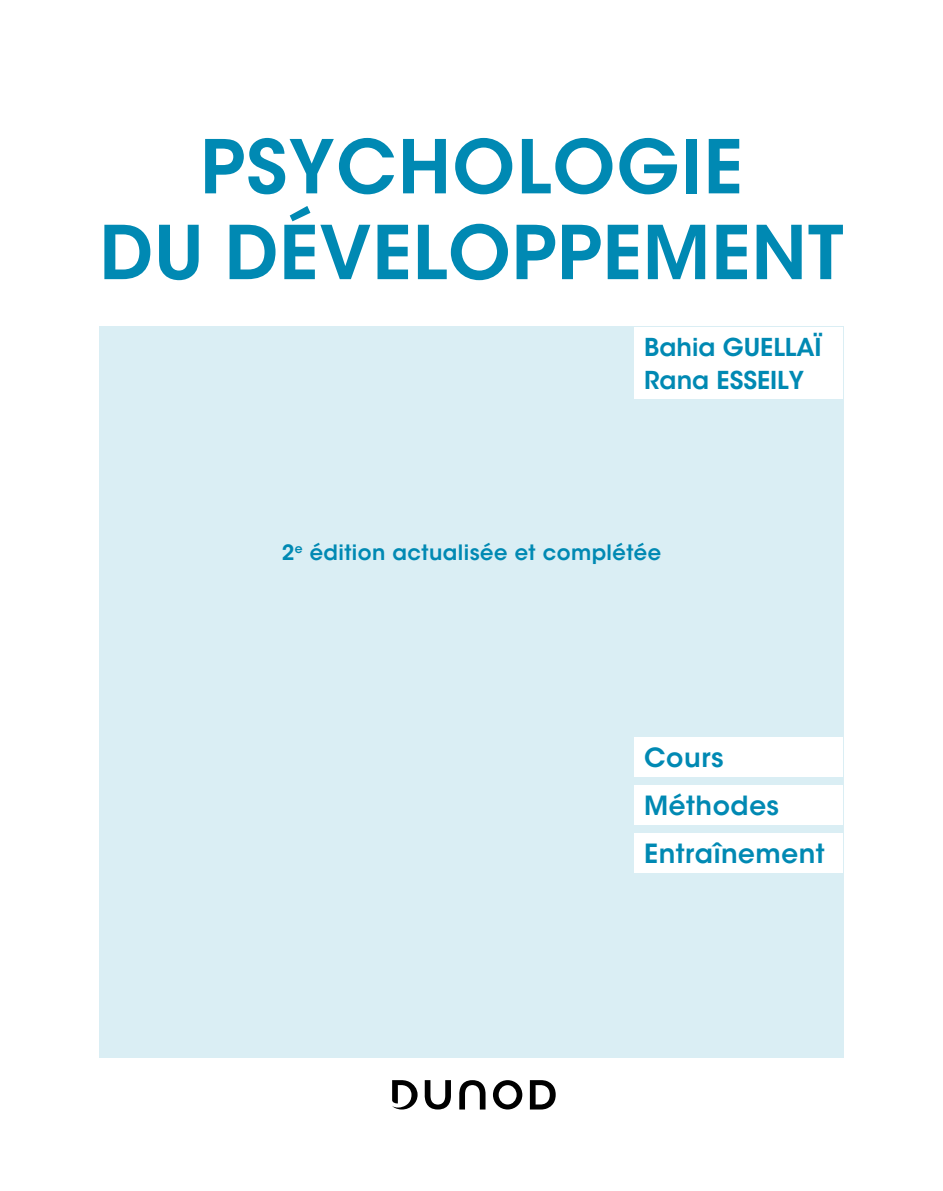
<style>
.page{position:relative;width:943px;height:1191px;background:#fff}
.page>*{position:absolute;margin:0;border:0;box-sizing:border-box;transform-origin:0 0}
.t1{font:600 73.5px/85.8px "ITC Avant Garde Std";letter-spacing:.015em;color:#0089b3;text-align:center}
.t2{font:600 26.25px/47.9px "ITC Avant Garde Std";letter-spacing:.02em;color:#0089b3}
.t3{font:600 24.5px/33.2px "ITC Avant Garde Std";color:#0089b3}
.t4{font:600 21px "ITC Avant Garde Std";letter-spacing:.02em;color:#0089b3}
</style>
<div class="page">
<div style="left:99px;top:327px;width:744px;height:731px;background:#daeef4"></div>
<svg style="left:392px;top:1080px;width:25px;height:29px"></svg>
<svg style="left:459px;top:1080px;width:26px;height:29px"></svg>
<svg style="left:425px;top:1080px;width:26px;height:29px"></svg>
<svg style="left:493px;top:1080px;width:29px;height:29px"></svg>
<svg style="left:530px;top:1080px;width:25px;height:29px"></svg>
<div style="left:634px;top:328px;width:208px;height:71px;background:#fff"></div>
<div style="left:634px;top:737px;width:208px;height:40px;background:#fff"></div>
<div style="left:634px;top:785px;width:208px;height:40px;background:#fff"></div>
<div style="left:634px;top:833px;width:208px;height:40px;background:#fff"></div>
<h1 class="t1" style="left:99px;top:124px;width:745px">PSYCHOLOGIE<br>DU DÉVELOPPEMENT</h1>
<p class="t3" style="left:644px;top:330px;width:179px">Bahia GUELLAÏ<br>Rana ESSEILY</p>
<p class="t4" style="left:282px;top:539px;width:381px">2<sup>e</sup> édition actualisée et complétée</p>
<p class="t2" style="left:644px;top:733px;width:182px">Cours<br>Méthodes<br>Entraînement</p>
</div>
